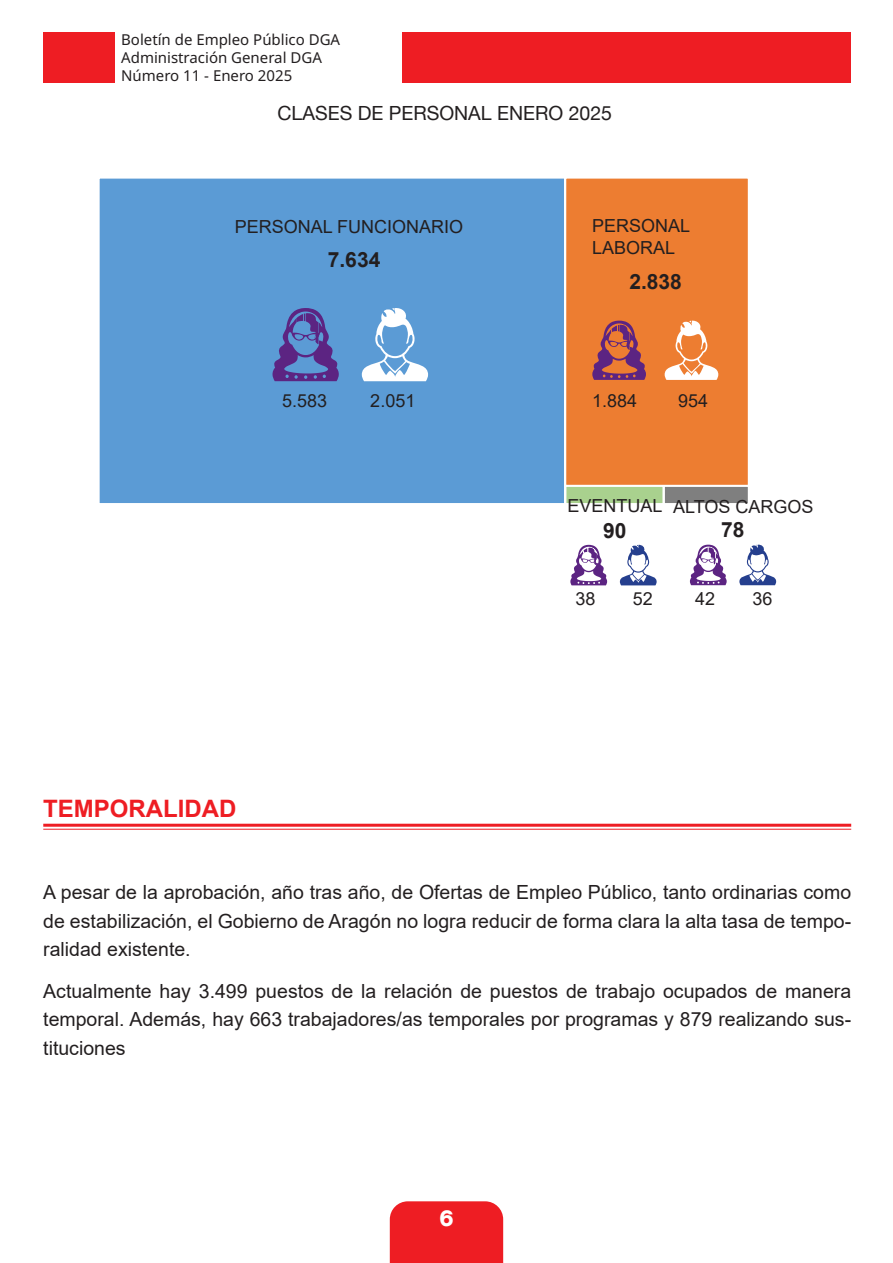
<style>
.page{position:relative;width:893px;height:1263px;background:#fff}
.page>*{position:absolute;margin:0;border:0;box-sizing:border-box;transform-origin:0 0}
.Titulo_1{font:700 24px "Arial";color:#ee1d23}
.t1{font:800 22.5px "Helvetica Neue LT Com";color:#fff}
.Tabla{font:700 21px "Arial";color:#231f20}
.General_1{font:19.5px/28.5px "Arial";color:#231f20;text-align:justify}
.General_1-2{font:19.5px "Helvetica Neue LT Com";color:#231f20}
.Tabla-2{font:18px "Arial";color:#231f20}
.t2{font:15px/18px "Noto Sans";color:#231f20}
</style>
<div class="page">
<div style="left:43px;top:33px;width:72px;height:50px;background:#ee1d23"></div>
<div style="left:402px;top:33px;width:448px;height:50px;background:#ee1d23"></div>
<div style="left:390px;top:1201px;width:113px;height:62px;background:#ee1d23"></div>
<hr style="left:43px;top:824px;width:808px;height:3px;background:#ee1d23">
<hr style="left:43px;top:829px;width:808px;height:1px;background:#ee1d23">
<div style="left:664px;top:486px;width:85px;height:18px;background:#7f7f7f"></div>
<div style="left:663px;top:485px;width:87px;height:20px;border:2px solid #fff"></div>
<div style="left:565px;top:486px;width:99px;height:18px;background:#a9d18e"></div>
<div style="left:564px;top:485px;width:101px;height:20px;border:2px solid #fff"></div>
<div style="left:99px;top:178px;width:466px;height:326px;background:#5b9bd5"></div>
<div style="left:97px;top:177px;width:469px;height:328px;border:2px solid #fff"></div>
<div style="left:565px;top:178px;width:184px;height:308px;background:#ed7d31"></div>
<div style="left:564px;top:177px;width:186px;height:310px;border:2px solid #fff"></div>
<svg style="left:272px;top:308px;width:67px;height:73px"></svg>
<svg style="left:362px;top:308px;width:66px;height:73px"></svg>
<svg style="left:592px;top:321px;width:54px;height:59px"></svg>
<svg style="left:664px;top:320px;width:54px;height:60px"></svg>
<svg style="left:570px;top:545px;width:38px;height:40px"></svg>
<svg style="left:620px;top:544px;width:37px;height:41px"></svg>
<svg style="left:689px;top:545px;width:38px;height:40px"></svg>
<svg style="left:739px;top:544px;width:37px;height:41px"></svg>
<p class="t2" style="left:121px;top:31px;width:221px">Boletín de Empleo Público DGA<br>Administración General DGA<br>Número 11 - Enero 2025</p>
<p class="General_1-2" style="left:278px;top:101px;width:336px">CLASES DE PERSONAL ENERO 2025</p>
<p class="Tabla-2" style="left:235px;top:214px;width:230px">PERSONAL FUNCIONARIO</p>
<p class="Tabla" style="left:328px;top:245px;width:54px">7.634</p>
<p class="Tabla-2" style="left:282px;top:388px;width:47px">5.583</p>
<p class="Tabla-2" style="left:370px;top:388px;width:47px">2.051</p>
<p class="Titulo_1" style="left:43px;top:792px;width:195px">TEMPORALIDAD</p>
<p class="Tabla-2" style="left:592px;top:214px;width:100px">PERSONAL</p>
<p class="Tabla-2" style="left:592px;top:235px;width:85px">LABORAL</p>
<p class="Tabla" style="left:629px;top:266px;width:54px">2.838</p>
<p class="Tabla-2" style="left:592px;top:388px;width:47px">1.884</p>
<p class="Tabla-2" style="left:678px;top:388px;width:32px">954</p>
<p class="Tabla-2" style="left:567px;top:494px;width:97px">EVENTUAL</p>
<p class="Tabla-2" style="left:673px;top:495px;width:142px">ALTOS CARGOS</p>
<p class="Tabla" style="left:603px;top:516px;width:25px">90</p>
<p class="Tabla" style="left:721px;top:515px;width:25px">78</p>
<p class="Tabla-2" style="left:575px;top:586px;width:22px">38</p>
<p class="Tabla-2" style="left:633px;top:586px;width:22px">52</p>
<p class="Tabla-2" style="left:695px;top:586px;width:22px">42</p>
<p class="Tabla-2" style="left:752px;top:586px;width:22px">36</p>
<p class="General_1" style="left:43px;top:878px;width:809px">A pesar de la aprobación, año tras año, de Ofertas de Empleo Público, tanto ordinarias como de estabilización, el Gobierno de Aragón no logra reducir de forma clara la alta tasa de tempo&shy;ralidad existente.</p>
<p class="General_1" style="left:43px;top:976px;width:809px">Actualmente hay 3.499 puestos de la relación de puestos de trabajo ocupados de manera temporal. Además, hay 663 trabajadores/as temporales por programas y 879 realizando sus&shy;tituciones</p>
<p class="t1" style="left:439px;top:1204px;width:16px">6</p>
</div>
